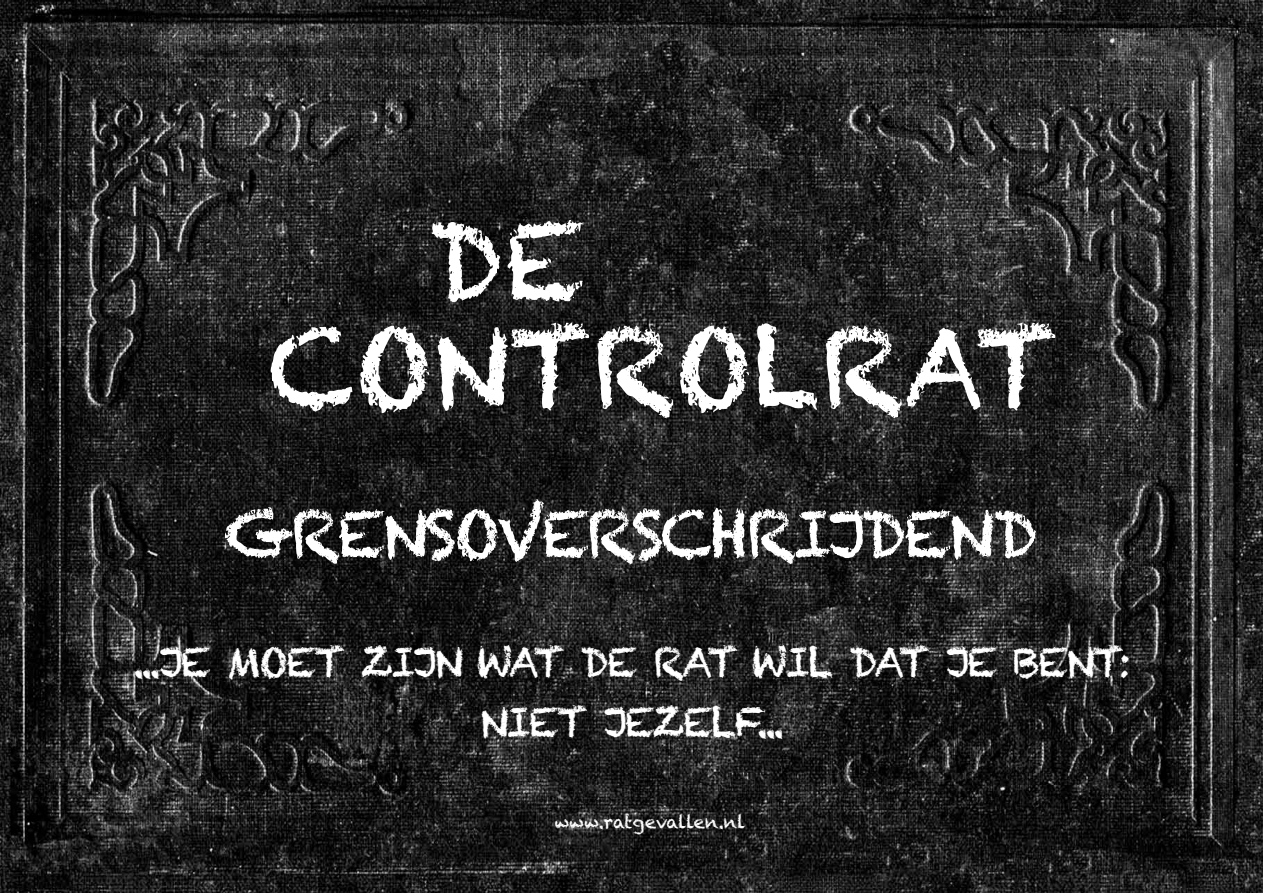
<style>
.page{position:relative;width:1263px;height:893px;background:#fff}
.page>*{position:absolute;margin:0;border:0;box-sizing:border-box;transform-origin:0 0}
.t1{font:108px/106.5px "Chalkduster";color:#fff}
.t2{font:64.5px "Chalkduster";letter-spacing:-.05em;color:#fff}
.t3{font:40.5px "Chalkduster";letter-spacing:-.05em;color:#fff}
.t4{font:18px "Chalkduster";letter-spacing:-.005em;color:#fff}
</style>
<div class="page">
<img style="left:0;top:0;width:1263px;height:893px">
<h1 class="t1" style="left:268px;top:208px;width:791px;text-indent:161px">DE<br>CONTROLRAT</h1>
<h2 class="t2" style="left:224px;top:496px;width:816px">GRENSOVERSCHRIJDEND</h2>
<p class="t3" style="left:131px;top:638px;width:156px">...je moet</p>
<p class="t3" style="left:361px;top:638px;width:55px">zijn</p>
<p class="t3" style="left:476px;top:638px;width:206px">watderat</p>
<p class="t3" style="left:751px;top:638px;width:126px">wil dat</p>
<p class="t3" style="left:946px;top:638px;width:122px">je bent</p>
<p class="t3" style="left:1118px;top:638px;width:15px">:</p>
<p class="t3" style="left:480px;top:698px;width:28px">niet</p>
<p class="t3" style="left:604px;top:698px;width:183px">jezelf...</p>
<p class="t4" style="left:555px;top:811px;width:192px">www.ratgevallen.nl</p>
</div>
